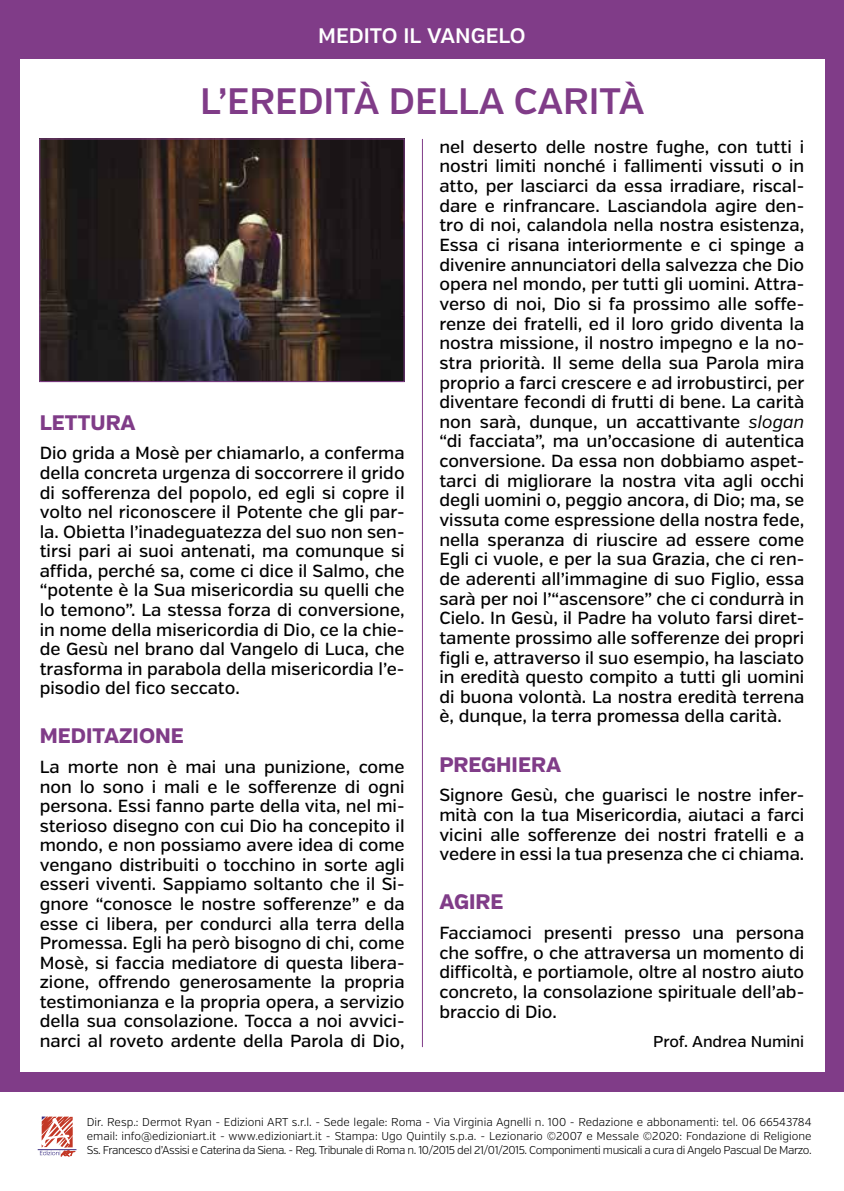
<style>
.page{position:relative;width:844px;height:1191px;background:#fff}
.page>*{position:absolute;margin:0;border:0;box-sizing:border-box;transform-origin:0 0}
.t1{font:600 36.75px "Verb";color:#803c88}
.t2{font:800 21px "Verb";color:#803c88}
.t3{font:600 21px "Verb";color:#fff}
.t4{font:500 17.5px/19.6px "Verb";color:#000;text-align:justify}
.t5{font:500 15.75px "Verb";color:#000}
.t6{font:300 11.38px/14px "Verb";letter-spacing:-.04em;color:#000;text-align:justify}
.s1{font-weight:400;font-style:italic}
</style>
<div class="page">
<div style="left:0;top:0;width:843px;height:1091px;background:#803c88"></div>
<div style="left:20px;top:60px;width:803px;height:1011px;background:#fff"></div>
<img style="left:41px;top:140px;width:361px;height:240px">
<div style="left:39px;top:138px;width:365px;height:244px;border:1px solid #803c88"></div>
<hr style="left:422px;top:139px;width:1px;height:908px;background:#803c88">
<hr style="left:38px;top:1149px;width:38px;height:1px;background:#392d82">
<svg style="left:40px;top:1116px;width:36px;height:40px"></svg>
<p class="t3" style="left:318px;top:23px;width:209px">MEDITO IL VANGELO</p>
<h1 class="t1" style="left:200px;top:79px;width:446px">L’EREDITÀ DELLA CARITÀ</h1>
<p class="t2" style="left:40px;top:410px;width:97px">LETTURA</p>
<p class="t4" style="left:40px;top:444px;width:366px">Dio grida a Mosè per chiamarlo, a conferma della concreta urgenza di soccorrere il grido di sofferenza del popolo, ed egli si copre il volto nel riconoscere il Potente che gli par&shy;la. Obietta l’inadeguatezza del suo non sen&shy;tirsi pari ai suoi antenati, ma comunque si affida, perché sa, come ci dice il Salmo, che “potente è la Sua misericordia su quelli che lo temono”. La stessa forza di conversione, in nome della misericordia di Dio, ce la chie&shy;de Gesù nel brano dal Vangelo di Luca, che trasforma in parabola della misericordia l’e&shy;pisodio del fico seccato.</p>
<p class="t2" style="left:40px;top:723px;width:146px">MEDITAZIONE</p>
<p class="t4" style="left:40px;top:757px;width:366px">La morte non è mai una punizione, come non lo sono i mali e le sofferenze di ogni persona. Essi fanno parte della vita, nel mi&shy;sterioso disegno con cui Dio ha concepito il mondo, e non possiamo avere idea di come vengano distribuiti o tocchino in sorte agli esseri viventi. Sappiamo soltanto che il Si&shy;gnore “conosce le nostre sofferenze” e da esse ci libera, per condurci alla terra della Promessa. Egli ha però bisogno di chi, come Mosè, si faccia mediatore di questa libera&shy;zione, offrendo generosamente la propria testimonianza e la propria opera, a servizio della sua consolazione. Tocca a noi avvici&shy;narci al roveto ardente della Parola di Dio,</p>
<p class="t4" style="left:439px;top:137px;width:366px">nel deserto delle nostre fughe, con tutti i nostri limiti nonché i fallimenti vissuti o in atto, per lasciarci da essa irradiare, riscal&shy;dare e rinfrancare. Lasciandola agire den&shy;tro di noi, calandola nella nostra esistenza, Essa ci risana interiormente e ci spinge a divenire annunciatori della salvezza che Dio opera nel mondo, per tutti gli uomini. Attra&shy;verso di noi, Dio si fa prossimo alle soffe&shy;renze dei fratelli, ed il loro grido diventa la nostra missione, il nostro impegno e la no&shy;stra priorità. Il seme della sua Parola mira proprio a farci crescere e ad irrobustirci, per diventare fecondi di frutti di bene. La carità non sarà, dunque, un accattivante <span class="s1">slogan </span>“di facciata”, ma un’occasione di autentica conversione. Da essa non dobbiamo aspet&shy;tarci di migliorare la nostra vita agli occhi degli uomini o, peggio ancora, di Dio; ma, se vissuta come espressione della nostra fede, nella speranza di riuscire ad essere come Egli ci vuole, e per la sua Grazia, che ci ren&shy;de aderenti all’immagine di suo Figlio, essa sarà per noi l’“ascensore” che ci condurrà in Cielo. In Gesù, il Padre ha voluto farsi diret&shy;tamente prossimo alle sofferenze dei propri figli e, attraverso il suo esempio, ha lasciato in eredità questo compito a tutti gli uomini di buona volontà. La nostra eredità terrena è, dunque, la terra promessa della carità.</p>
<p class="t2" style="left:439px;top:751px;width:123px">PREGHIERA</p>
<p class="t4" style="left:439px;top:785px;width:366px">Signore Gesù, che guarisci le nostre infer&shy;mità con la tua Misericordia, aiutaci a farci vicini alle sofferenze dei nostri fratelli e a vedere in essi la tua presenza che ci chiama.</p>
<p class="t2" style="left:439px;top:889px;width:66px">AGIRE</p>
<p class="t4" style="left:439px;top:923px;width:366px">Facciamoci presenti presso una persona che soffre, o che attraversa un momento di difficoltà, e portiamole, oltre al nostro aiuto concreto, la consolazione spirituale dell’ab&shy;braccio di Dio.</p>
<p class="t5" style="left:653px;top:1032px;width:153px">Prof. Andrea Numini</p>
<p class="t6" style="left:87px;top:1114px;width:726px">Dir. Resp.: Dermot Ryan - Edizioni ART s.r.l. - Sede legale: Roma - Via Virginia Agnelli n. 100 - Redazione e abbonamenti: tel. 06 66543784 email: info@edizioniart.it - www.edizioniart.it - Stampa: Ugo Quintily s.p.a. - Lezionario ©2007 e Messale ©2020: Fondazione di Religione Ss. Francesco d’Assisi e Caterina da Siena. - Reg. Tribunale di Roma n. 10/2015 del 21/01/2015. Componimenti musicali a cura di Angelo Pascual De Marzo.</p>
</div>
